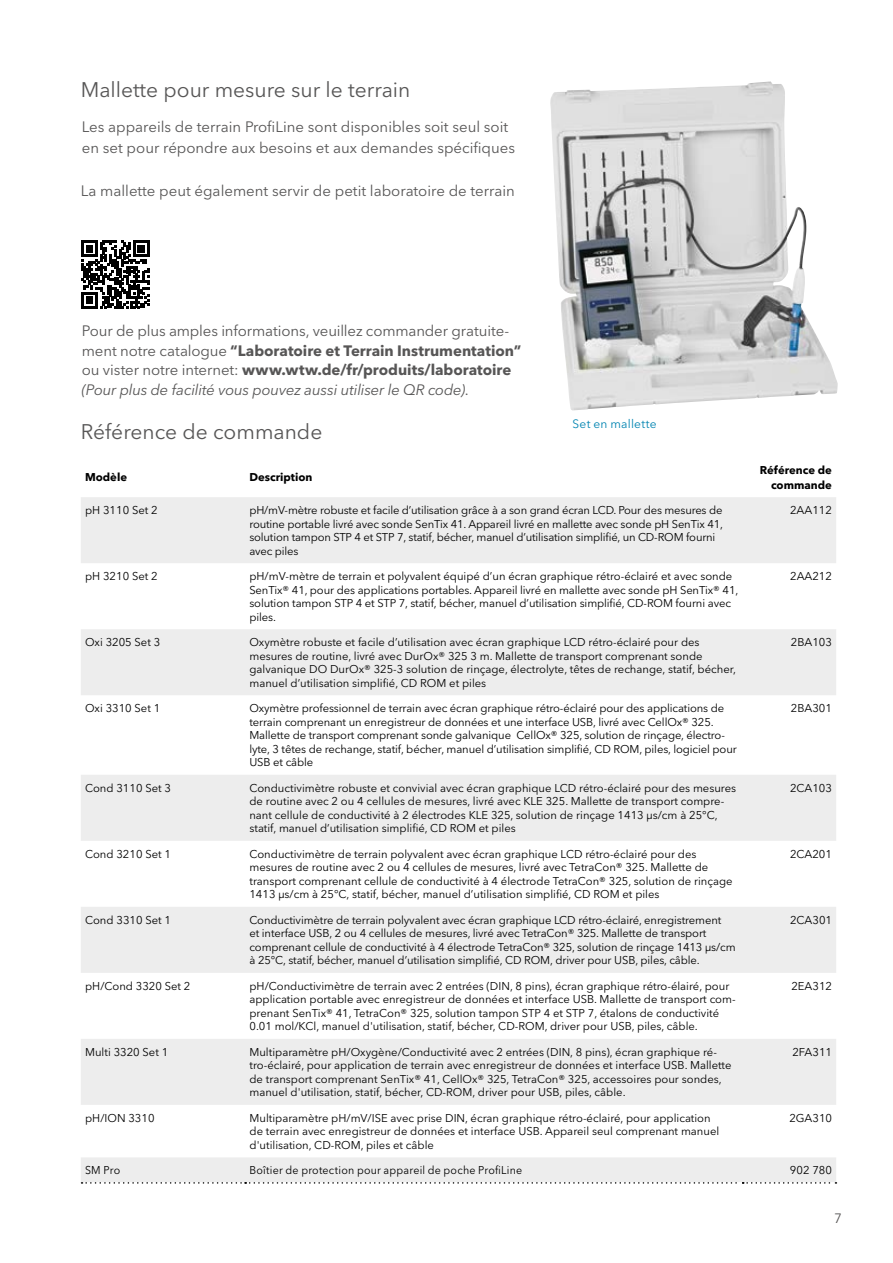
<style>
.page{position:relative;width:893px;height:1263px;background:#fff}
.page>*{position:absolute;margin:0;border:0;box-sizing:border-box;transform-origin:0 0}
.t1{font:21px "Avenir Next LT Pro";color:#575656}
.t2{font:15px/19.5px "Avenir Next LT Pro";color:#575656}
.t3{font:13.5px "Avenir Next LT Pro";color:#575656}
.t4{font:12px "Avenir Next LT Pro";letter-spacing:.015em;color:#0084b1}
.t5{font:11.25px/13.5px "Avenir Next LT Pro";color:#000}
.t6{font:11.25px "Avenir Next LT Pro";letter-spacing:.02em;color:#000;scale:.95 1}
.t7{font:700 11.25px/15px "Avenir Next LT Pro";color:#000;text-align:right}
.t8{font:11.25px "Avenir Next LT Pro";color:#000;scale:.95 1}
.s1{font-weight:700}
.s2{font-style:italic}
</style>
<div class="page">
<img style="left:550px;top:81px;width:288px;height:329px">
<svg style="left:81px;top:497px;width:755px;height:686px;fill:#ededed"></svg>
<svg style="left:82px;top:1182px;width:754px;height:2px"></svg>
<svg style="left:81px;top:240px;width:68px;height:68px"></svg>
<h1 class="t1" style="left:81px;top:77px;width:331px">Mallette pour mesure sur le terrain</h1>
<h2 class="t2" style="left:82px;top:116px;width:435px;line-height:21px">Les appareils de terrain ProfiLine sont disponibles soit seul soit en set pour répondre aux besoins et aux demandes spécifiques</h2>
<h2 class="t2" style="left:81px;top:181px;width:436px">La mallette peut également servir de petit laboratoire de terrain</h2>
<p class="t2" style="left:82px;top:321px;width:441px">Pour de plus amples informations, veuillez commander gratuite&shy;ment notre catalogue <span class="s1">“Laboratoire et Terrain Instrumentation” </span>ou vister notre internet: <span class="s1">www.wtw.de/fr/produits/laboratoire </span><span class="s2">(Pour plus de facilité vous pouvez aussi utiliser le QR code)</span>.</p>
<h1 class="t1" style="left:81px;top:419px;width:243px">Référence de commande</h1>
<p class="t4" style="left:573px;top:417px;width:86px">Set en mallette</p>
<p class="t7" style="left:85px;top:470px;width:44px">Modèle</p>
<p class="t7" style="left:249px;top:470px;width:65px">Description</p>
<p class="t7" style="left:760px;top:462px;width:73px">Référence de commande</p>
<p class="t5" style="left:85px;top:503px;width:74px">pH 3110 Set 2</p>
<p class="t5" style="left:249px;top:503px;width:475px">pH/mV-mètre robuste et facile d’utilisation grâce à a son grand écran LCD. Pour des mesures de routine portable livré avec sonde SenTix 41. Appareil livré en mallette avec sonde pH SenTix 41, solution tampon STP 4 et STP 7, statif, bécher, manuel d’utilisation simplifié, un CD-ROM fourni avec piles</p>
<p class="t5" style="left:790px;top:503px;width:43px">2AA112</p>
<p class="t5" style="left:85px;top:569px;width:74px">pH 3210 Set 2</p>
<p class="t5" style="left:249px;top:569px;width:490px">pH/mV-mètre de terrain et polyvalent équipé d’un écran graphique rétro-éclairé et avec sonde SenTix® 41, pour des applications portables. Appareil livré en mallette avec sonde pH SenTix® 41, solution tampon STP 4 et STP 7, statif, bécher, manuel d’utilisation simplifié, CD-ROM fourni avec piles.</p>
<p class="t5" style="left:790px;top:569px;width:43px">2AA212</p>
<p class="t5" style="left:85px;top:635px;width:77px">Oxi 3205 Set 3</p>
<p class="t5" style="left:249px;top:635px;width:488px">Oxymètre robuste et facile d’utilisation avec écran graphique LCD rétro-éclairé pour des mesures de routine, livré avec DurOx® 325 3 m. Mallette de transport comprenant sonde galvanique DO DurOx® 325-3 solution de rinçage, électrolyte, têtes de rechange, statif, bécher, manuel d’utilisation simplifié, CD ROM et piles</p>
<p class="t5" style="left:791px;top:635px;width:43px">2BA103</p>
<p class="t5" style="left:85px;top:702px;width:77px">Oxi 3310 Set 1</p>
<p class="t5" style="left:249px;top:702px;width:489px">Oxymètre professionnel de terrain avec écran graphique rétro-éclairé pour des applications de terrain comprenant un enregistreur de données et une interface USB, livré avec CellOx® 325.<br>Mallette de transport comprenant sonde galvanique CellOx® 325, solution de rinçage, électro&shy;lyte, 3 têtes de rechange, statif, bécher, manuel d’utilisation simplifié, CD ROM, piles, logiciel pour USB et câble</p>
<p class="t5" style="left:791px;top:702px;width:43px">2BA301</p>
<p class="t5" style="left:85px;top:781px;width:87px">Cond 3110 Set 3</p>
<p class="t5" style="left:249px;top:781px;width:488px">Conductivimètre robuste et convivial avec écran graphique LCD rétro-éclairé pour des mesures de routine avec 2 ou 4 cellules de mesures, livré avec KLE 325. Mallette de transport compre&shy;nant cellule de conductivité à 2 électrodes KLE 325, solution de rinçage 1413 µs/cm à 25°C, statif, manuel d’utilisation simplifié, CD ROM et piles</p>
<p class="t5" style="left:790px;top:781px;width:43px">2CA103</p>
<p class="t5" style="left:85px;top:847px;width:87px">Cond 3210 Set 1</p>
<p class="t5" style="left:249px;top:847px;width:485px">Conductivimètre de terrain polyvalent avec écran graphique LCD rétro-éclairé pour des mesures de routine avec 2 ou 4 cellules de mesures, livré avec TetraCon® 325. Mallette de transport comprenant cellule de conductivité à 4 électrode TetraCon® 325, solution de rinçage 1413 µs/cm à 25°C, statif, bécher, manuel d’utilisation simplifié, CD ROM et piles</p>
<p class="t5" style="left:790px;top:847px;width:43px">2CA201</p>
<p class="t5" style="left:85px;top:913px;width:87px">Cond 3310 Set 1</p>
<p class="t5" style="left:249px;top:913px;width:488px">Conductivimètre de terrain polyvalent avec écran graphique LCD rétro-éclairé, enregistrement<br>et interface USB, 2 ou 4 cellules de mesures, livré avec TetraCon® 325. Mallette de transport comprenant cellule de conductivité à 4 électrode TetraCon® 325, solution de rinçage 1413 µs/cm à 25°C, statif, bécher, manuel d’utilisation simplifié, CD ROM, driver pour USB, piles, câble.</p>
<p class="t5" style="left:790px;top:913px;width:43px">2CA301</p>
<p class="t5" style="left:85px;top:979px;width:107px">pH/Cond 3320 Set 2</p>
<p class="t5" style="left:249px;top:979px;width:488px">pH/Conductivimètre de terrain avec 2 entrées (DIN, 8 pins), écran graphique rétro-élairé, pour application portable avec enregistreur de données et interface USB. Mallette de transport com&shy;prenant SenTix® 41, TetraCon® 325, solution tampon STP 4 et STP 7, étalons de conductivité 0.01 mol/KCl, manuel d'utilisation, statif, bécher, CD-ROM, driver pour USB, piles, câble.</p>
<p class="t5" style="left:791px;top:979px;width:42px">2EA312</p>
<p class="t5" style="left:85px;top:1045px;width:85px">Multi 3320 Set 1</p>
<p class="t5" style="left:249px;top:1045px;width:484px">Multiparamètre pH/Oxygène/Conductivité avec 2 entrées (DIN, 8 pins), écran graphique ré&shy;tro-éclairé, pour application de terrain avec enregistreur de données et interface USB. Mallette de transport comprenant SenTix® 41, CellOx® 325, TetraCon® 325, accessoires pour sondes, manuel d'utilisation, statif, bécher, CD-ROM, driver pour USB, piles, câble.</p>
<p class="t5" style="left:792px;top:1045px;width:41px">2FA311</p>
<p class="t5" style="left:85px;top:1111px;width:71px">pH/ION 3310</p>
<p class="t5" style="left:249px;top:1111px;width:471px">Multiparamètre pH/mV/ISE avec prise DIN, écran graphique rétro-éclairé, pour application de terrain avec enregistreur de données et interface USB. Appareil seul comprenant manuel d'utilisation, CD-ROM, piles et câble</p>
<p class="t5" style="left:789px;top:1111px;width:44px">2GA310</p>
<p class="t8" style="left:85px;top:1164px;width:39px">SM Pro</p>
<p class="t6" style="left:249px;top:1164px;width:289px">Boîtier de protection pour appareil de poche ProfiLine</p>
<p class="t5" style="left:790px;top:1164px;width:43px">902 780</p>
<p class="t3" style="left:834px;top:1210px;width:9px">7</p>
</div>
